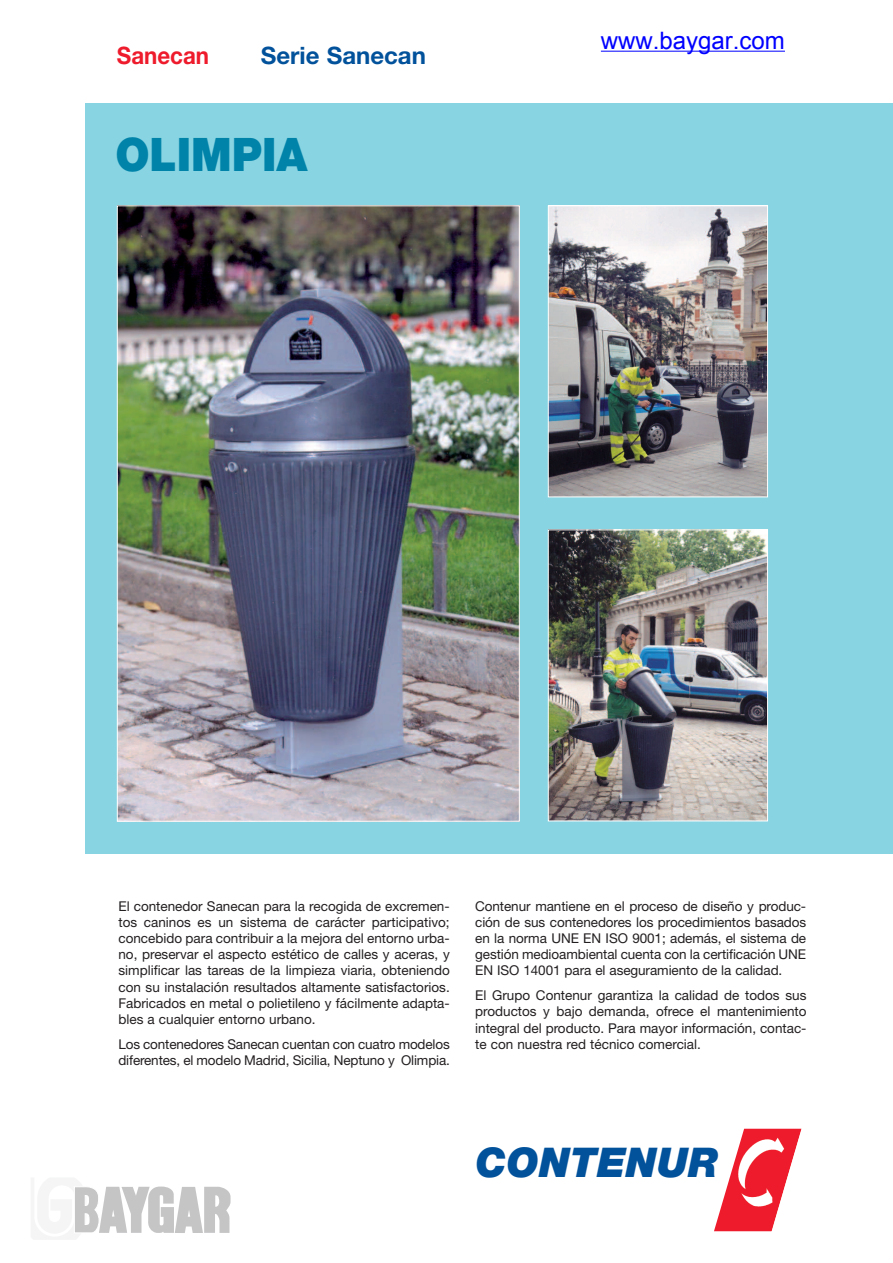
<style>
.page{position:relative;width:893px;height:1263px;background:#fff}
.page>*{position:absolute;margin:0;border:0;box-sizing:border-box;transform-origin:0 0}
.t1{font:900 46.35px "Helvetica Neue";color:#0083a9;scale:.93 1}
.t2{font:italic 900 40.95px "Helvetica Neue";color:#01519b}
.t3{font:24px "Arial";color:#00f}
.t4{font:700 24px "Helvetica Neue";color:#01519b}
.t5{font:700 24px "Helvetica Neue";color:#ee1b2c;scale:.93 1}
.t6{font:13.5px/16.2px "Helvetica Neue";letter-spacing:-.005em;color:#231f20;text-align:justify}
</style>
<div class="page">
<div style="left:85px;top:103px;width:807px;height:750px;background:#88d4e2"></div>
<img style="left:119px;top:207px;width:399px;height:612px">
<img style="left:550px;top:207px;width:216px;height:288px">
<div style="left:548px;top:205px;width:220px;height:292px;border:1px solid #fff"></div>
<img style="left:550px;top:531px;width:216px;height:288px">
<div style="left:548px;top:529px;width:220px;height:292px;border:1px solid #fff"></div>
<img style="left:714px;top:1129px;width:87px;height:102px">
<hr style="left:601px;top:51px;width:184px;height:1px;background:#00f">
<svg style="left:75px;top:1186px;width:156px;height:47px"></svg>
<h3 class="t5" style="left:117px;top:47px;width:101px">Sanecan</h3>
<h3 class="t4" style="left:261px;top:47px;width:167px">Serie Sanecan</h3>
<h1 class="t1" style="left:115px;top:138px;width:208px">OLIMPIA</h1>
<h3 class="t3" style="left:601px;top:25px;width:186px">www.baygar.com</h3>
<p class="t6" style="left:118px;top:899px;width:333px">El contenedor Sanecan para la recogida de excremen&shy;tos caninos es un sistema de carácter participativo; concebido para contribuir a la mejora del entorno urba&shy;no, preservar el aspecto estético de calles y aceras, y simplificar las tareas de la limpieza viaria, obteniendo con su instalación resultados altamente satisfactorios.<br>Fabricados en metal o polietileno y fácilmente adapta&shy;bles a cualquier entorno urbano.</p>
<p class="t6" style="left:118px;top:1037px;width:333px">Los contenedores Sanecan cuentan con cuatro modelos diferentes, el modelo Madrid, Sicilia, Neptuno y Olimpia.</p>
<p class="t6" style="left:475px;top:899px;width:333px">Contenur mantiene en el proceso de diseño y produc&shy;ción de sus contenedores los procedimientos basados en la norma UNE EN ISO 9001; además, el sistema de gestión medioambiental cuenta con la certificación UNE EN ISO 14001 para el aseguramiento de la calidad.</p>
<p class="t6" style="left:475px;top:988px;width:333px">El Grupo Contenur garantiza la calidad de todos sus productos y bajo demanda, ofrece el mantenimiento integral del producto. Para mayor información, contac&shy;te con nuestra red técnico comercial.</p>
<h2 class="t2" style="left:475px;top:1148px;width:244px">CONTENUR</h2>
</div>
